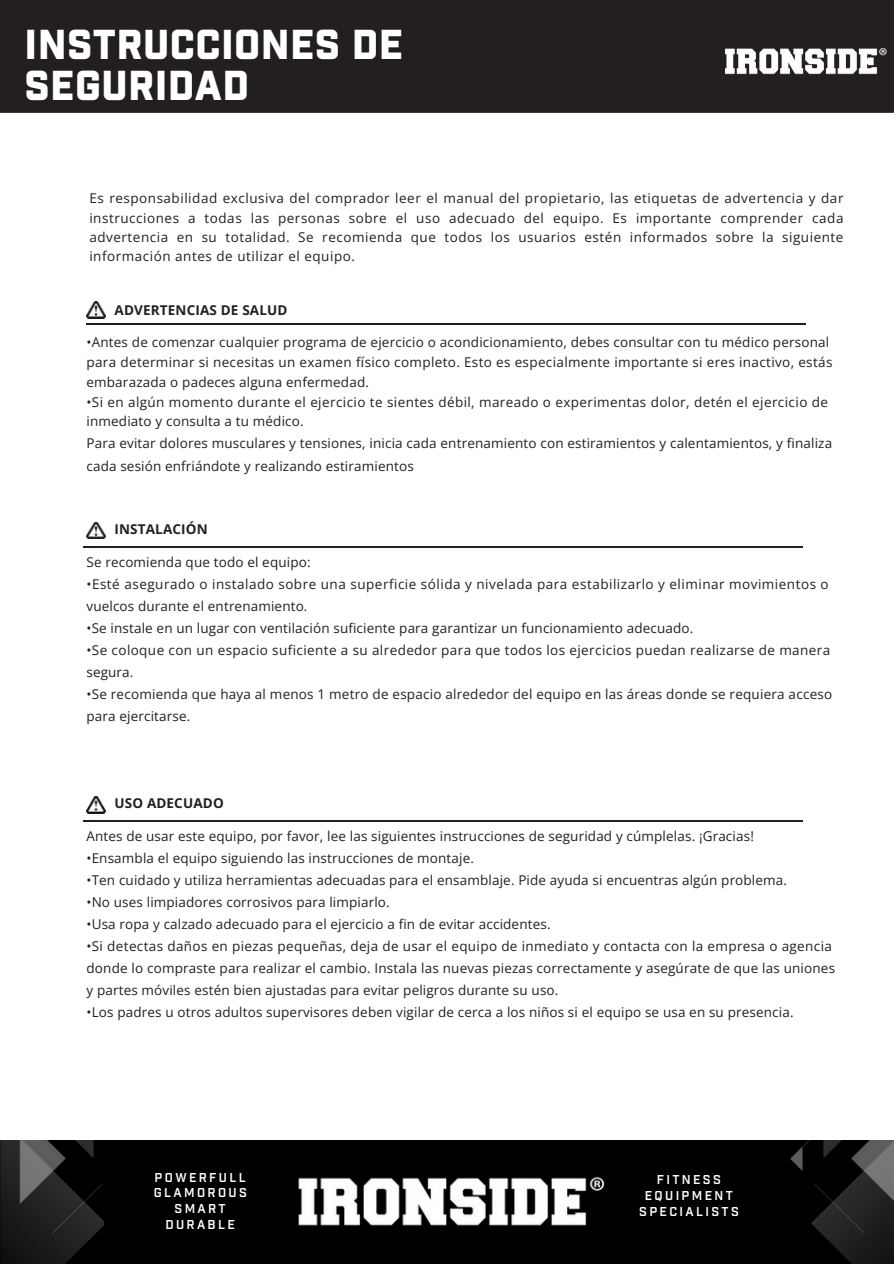
<style>
.page{position:relative;width:894px;height:1264px;background:#fff}
.page>*{position:absolute;margin:0;border:0;box-sizing:border-box;transform-origin:0 0}
.t1{font:900 40.5px "Industry";letter-spacing:.01em;color:#fff}
.t2{font:13.5px/19.2px "Open Sans";letter-spacing:.015em;color:#231f20;text-align:justify}
.t3{font:13.5px "Open Sans";letter-spacing:.04em;color:#231f20}
.t4{font:700 13.5px "Open Sans";letter-spacing:.01em;color:#231f20}
.t5{font:600 12.45px/15.8px "Industry";letter-spacing:.19em;color:#fff;text-align:center}
</style>
<div class="page">
<img style="left:0;top:0;width:893px;height:113px">
<hr style="left:84px;top:546px;width:718px;height:2px;background:#231f20">
<hr style="left:86px;top:323px;width:719px;height:2px;background:#231f20">
<img style="left:86px;top:301px;width:19px;height:17px">
<img style="left:86px;top:522px;width:20px;height:17px">
<img style="left:86px;top:796px;width:20px;height:17px">
<hr style="left:84px;top:820px;width:718px;height:2px;background:#231f20">
<div style="left:0;top:0;width:892px;height:107px;background:#231f20"></div>
<img style="left:712px;top:37px;width:180px;height:51px">
<div style="left:0;top:1140px;width:893px;height:123px;background:#000"></div>
<img style="left:298px;top:1176px;width:307px;height:50px">
<img style="left:790px;top:1140px;width:103px;height:123px">
<img style="left:0;top:1140px;width:104px;height:123px">
<p class="t1" style="left:25px;top:27px;width:380px">INSTRUCCIONES DE</p>
<p class="t1" style="left:25px;top:68px;width:226px">SEGURIDAD</p>
<p class="t2" style="left:89px;top:188px;width:755px">Es responsabilidad exclusiva del comprador leer el manual del propietario, las etiquetas de advertencia y dar instrucciones a todas las personas sobre el uso adecuado del equipo. Es importante comprender cada advertencia en su totalidad. Se recomienda que todos los usuarios estén informados sobre la siguiente información antes de utilizar el equipo.</p>
<p class="t4" style="left:114px;top:300px;width:174px">ADVERTENCIAS DE SALUD</p>
<p class="t2" style="left:86px;top:332px;width:744px">•Antes de comenzar cualquier programa de ejercicio o acondicionamiento, debes consultar con tu médico personal</p>
<p class="t2" style="left:86px;top:352px;width:747px">para determinar si necesitas un examen físico completo. Esto es especialmente importante si eres inactivo, estás</p>
<p class="t2" style="left:86px;top:371px;width:284px">embarazada o padeces alguna enfermedad.</p>
<p class="t2" style="left:86px;top:392px;width:742px">•Si en algún momento durante el ejercicio te sientes débil, mareado o experimentas dolor, detén el ejercicio de</p>
<p class="t2" style="left:86px;top:411px;width:219px">inmediato y consulta a tu médico.</p>
<h2 class="t2" style="left:86px;top:433px;width:747px">Para evitar dolores musculares y tensiones, inicia cada entrenamiento con estiramientos y calentamientos, y finaliza</h2>
<p class="t2" style="left:86px;top:456px;width:329px">cada sesión enfriándote y realizando estiramientos</p>
<h1 class="t4" style="left:114px;top:520px;width:95px">INSTALACIÓN</h1>
<p class="t2" style="left:86px;top:552px;width:225px">Se recomienda que todo el equipo:</p>
<h1 class="t3" style="left:86px;top:574px;width:743px">•Esté asegurado o instalado sobre una superficie sólida y nivelada para estabilizarlo y eliminar movimientos o</h1>
<p class="t2" style="left:86px;top:596px;width:222px">vuelcos durante el entrenamiento.</p>
<p class="t2" style="left:86px;top:618px;width:608px">•Se instale en un lugar con ventilación suficiente para garantizar un funcionamiento adecuado.</p>
<p class="t2" style="left:86px;top:640px;width:745px">•Se coloque con un espacio suficiente a su alrededor para que todos los ejercicios puedan realizarse de manera</p>
<h2 class="t2" style="left:86px;top:661px;width:48px">segura.</h2>
<p class="t2" style="left:86px;top:684px;width:747px">•Se recomienda que haya al menos 1 metro de espacio alrededor del equipo en las áreas donde se requiera acceso</p>
<p class="t2" style="left:86px;top:705px;width:105px">para ejercitarse.</p>
<p class="t4" style="left:114px;top:794px;width:111px">USO ADECUADO</p>
<p class="t2" style="left:86px;top:826px;width:668px">Antes de usar este equipo, por favor, lee las siguientes instrucciones de seguridad y cúmplelas. ¡Gracias!</p>
<p class="t2" style="left:86px;top:848px;width:389px">•Ensambla el equipo siguiendo las instrucciones de montaje.</p>
<p class="t2" style="left:86px;top:870px;width:702px">•Ten cuidado y utiliza herramientas adecuadas para el ensamblaje. Pide ayuda si encuentras algún problema.</p>
<p class="t2" style="left:86px;top:891px;width:304px">•No uses limpiadores corrosivos para limpiarlo.</p>
<p class="t2" style="left:86px;top:914px;width:465px">•Usa ropa y calzado adecuado para el ejercicio a fin de evitar accidentes.</p>
<h2 class="t2" style="left:86px;top:935px;width:746px">•Si detectas daños en piezas pequeñas, deja de usar el equipo de inmediato y contacta con la empresa o agencia</h2>
<p class="t2" style="left:86px;top:958px;width:750px">donde lo compraste para realizar el cambio. Instala las nuevas piezas correctamente y asegúrate de que las uniones</p>
<p class="t2" style="left:86px;top:979px;width:473px">y partes móviles estén bien ajustadas para evitar peligros durante su uso.</p>
<p class="t2" style="left:86px;top:1002px;width:708px">•Los padres u otros adultos supervisores deben vigilar de cerca a los niños si el equipo se usa en su presencia.</p>
<p class="t5" style="left:154px;top:1169px;width:94px">POWERFULL<br>GLAMOROUS<br>SMART<br>DURABLE</p>
<p class="t5" style="left:639px;top:1172px;width:101px">FITNESS<br>EQUIPMENT<br>SPECIALISTS</p>
</div>
